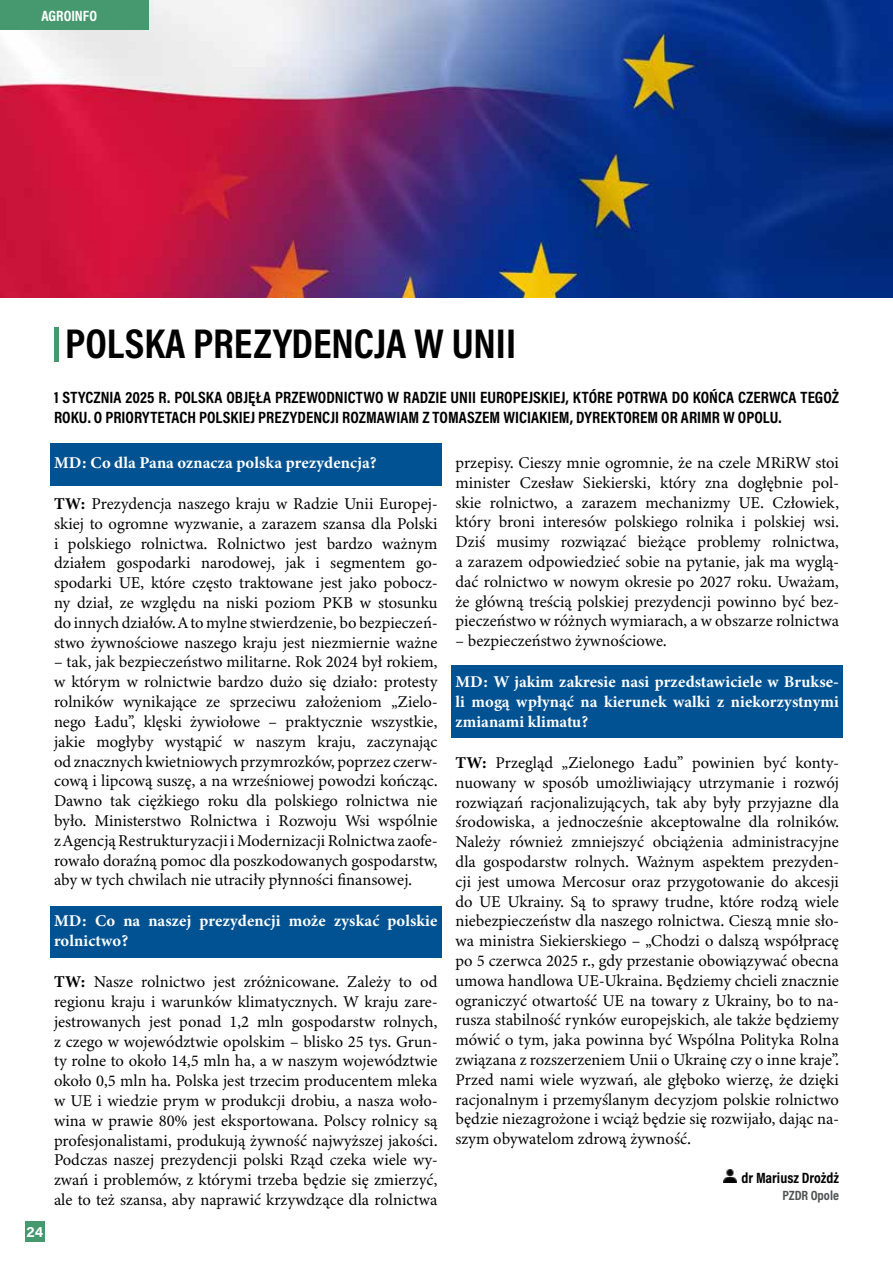
<style>
.page{position:relative;width:893px;height:1263px;background:#fff}
.page>*{position:absolute;margin:0;border:0;box-sizing:border-box;transform-origin:0 0}
.t1{font:700 42px "Acumin Pro Cond";color:#000}
.t2{font:16.5px/19.8px "Minion 3";color:#000;text-align:justify}
.t3{font:700 16.5px/19.8px "Minion 3";letter-spacing:.005em;color:#fff}
.t4{font:700 16.5px/19.8px "Acumin Pro Cond";letter-spacing:.005em;color:#000}
.t5{font:700 15px "Acumin Pro Cond";color:#fff}
.t6{font:700 15px "Acumin Pro Cond";color:#000}
.t7{font:700 15px "Acumin Pro";color:#fff}
.t8{font:700 13.5px "Acumin Pro Cond";color:#4f5252}
.s1{font-weight:700}
</style>
<div class="page">
<div style="left:25px;top:1221px;width:19px;height:20px;background:#46996e"></div>
<img style="left:0;top:0;width:893px;height:298px">
<hr style="left:54px;top:327px;width:4px;height:34px;background:#46996e">
<div style="left:0;top:0;width:149px;height:30px;background:#46996e"></div>
<div style="left:50px;top:906px;width:391px;height:51px;background:#005292"></div>
<div style="left:50px;top:443px;width:391px;height:43px;background:#005292"></div>
<div style="left:452px;top:666px;width:391px;height:72px;background:#005292"></div>
<svg style="left:724px;top:1170px;width:13px;height:12px"></svg>
<p class="t5" style="left:47px;top:5px;width:57px">AGROINFO</p>
<p class="t5" style="left:41px;top:6px;width:57px">AGROINFO</p>
<h1 class="t1" style="left:65px;top:316px;width:453px">POLSKA PREZYDENCJA W UNII</h1>
<p class="t4" style="left:54px;top:387px;width:786px">1 STYCZNIA 2025 R. POLSKA OBJĘŁA PRZEWODNICTWO W RADZIE UNII EUROPEJSKIEJ, KTÓRE POTRWA DO KOŃCA CZERWCA TEGOŻ<br>ROKU. O PRIORYTETACH POLSKIEJ PREZYDENCJI ROZMAWIAM Z TOMASZEM WICIAKIEM, DYREKTOREM OR ARIMR W OPOLU.</p>
<p class="t7" style="left:27px;top:1221px;width:18px">24</p>
<p class="t3" style="left:54px;top:453px;width:324px">MD: Co dla Pana oznacza polska prezydencja?</p>
<p class="t2" style="left:54px;top:494px;width:385px"><span class="s1">TW:</span> Prezydencja naszego kraju w Radzie Unii Europej&shy;skiej to ogromne wyzwanie, a zarazem szansa dla Polski i polskiego rolnictwa. Rolnictwo jest bardzo ważnym działem gospodarki narodowej, jak i segmentem go&shy;spodarki UE, które często traktowane jest jako pobocz&shy;ny dział, ze względu na niski poziom PKB w stosunku do innych działów. A to mylne stwierdzenie, bo bezpieczeń&shy;stwo żywnościowe naszego kraju jest niezmiernie ważne</p>
<p class="t2" style="left:54px;top:652px;width:385px">– tak, jak bezpieczeństwo militarne. Rok 2024 był rokiem, w którym w rolnictwie bardzo dużo się działo: protesty rolników wynikające ze sprzeciwu założeniom „Zielo&shy;nego Ładu”, klęski żywiołowe – praktycznie wszystkie, jakie mogłyby wystąpić w naszym kraju, zaczynając od znacznych kwietniowych przymrozków, poprzez czerw&shy;cową i lipcową suszę, a na wrześniowej powodzi kończąc.<br>Dawno tak ciężkiego roku dla polskiego rolnictwa nie było. Ministerstwo Rolnictwa i Rozwoju Wsi wspólnie z Agencją Restrukturyzacji i Modernizacji Rolnictwa zaofe&shy;rowało doraźną pomoc dla poszkodowanych gospodarstw, aby w tych chwilach nie utraciły płynności finansowej.</p>
<p class="t3" style="left:54px;top:911px;width:385px">MD: Co na naszej prezydencji może zyskać polskie rolnictwo?</p>
<p class="t2" style="left:54px;top:972px;width:385px"><span class="s1">TW:</span> Nasze rolnictwo jest zróżnicowane. Zależy to od regionu kraju i warunków klimatycznych. W kraju zare&shy;jestrowanych jest ponad 1,2 mln gospodarstw rolnych, z czego w województwie opolskim – blisko 25 tys. Grun&shy;ty rolne to około 14,5 mln ha, a w naszym województwie około 0,5 mln ha. Polska jest trzecim producentem mleka w UE i wiedzie prym w produkcji drobiu, a nasza woło&shy;wina w prawie 80% jest eksportowana. Polscy rolnicy są profesjonalistami, produkują żywność najwyższej jakości.<br>Podczas naszej prezydencji polski Rząd czeka wiele wy&shy;zwań i problemów, z którymi trzeba będzie się zmierzyć, ale to też szansa, aby naprawić krzywdzące dla rolnictwa</p>
<p class="t2" style="left:455px;top:453px;width:385px">przepisy. Cieszy mnie ogromnie, że na czele MRiRW stoi minister Czesław Siekierski, który zna dogłębnie pol&shy;skie rolnictwo, a zarazem mechanizmy UE. Człowiek, który broni interesów polskiego rolnika i polskiej wsi.<br>Dziś musimy rozwiązać bieżące problemy rolnictwa, a zarazem odpowiedzieć sobie na pytanie, jak ma wyglą&shy;dać rolnictwo w nowym okresie po 2027 roku. Uważam, że główną treścią polskiej prezydencji powinno być bez&shy;pieczeństwo w różnych wymiarach, a w obszarze rolnictwa</p>
<p class="t2" style="left:455px;top:631px;width:213px">– bezpieczeństwo żywnościowe.</p>
<p class="t3" style="left:455px;top:672px;width:385px;text-align:justify">MD: W jakim zakresie nasi przedstawiciele w Brukse&shy;li mogą wpłynąć na kierunek walki z niekorzystnymi zmianami klimatu?</p>
<p class="t2" style="left:455px;top:753px;width:385px"><span class="s1">TW:</span> Przegląd „Zielonego Ładu” powinien być konty&shy;nuowany w sposób umożliwiający utrzymanie i rozwój rozwiązań racjonalizujących, tak aby były przyjazne dla środowiska, a jednocześnie akceptowalne dla rolników.<br>Należy również zmniejszyć obciążenia administracyjne dla gospodarstw rolnych. Ważnym aspektem prezyden&shy;cji jest umowa Mercosur oraz przygotowanie do akcesji do UE Ukrainy. Są to sprawy trudne, które rodzą wiele niebezpieczeństw dla naszego rolnictwa. Cieszą mnie sło&shy;wa ministra Siekierskiego – „Chodzi o dalszą współpracę po 5 czerwca 2025 r., gdy przestanie obowiązywać obecna umowa handlowa UE-Ukraina. Będziemy chcieli znacznie ograniczyć otwartość UE na towary z Ukrainy, bo to na&shy;rusza stabilność rynków europejskich, ale także będziemy mówić o tym, jaka powinna być Wspólna Polityka Rolna związana z rozszerzeniem Unii o Ukrainę czy o inne kraje”.<br>Przed nami wiele wyzwań, ale głęboko wierzę, że dzięki racjonalnym i przemyślanym decyzjom polskie rolnictwo będzie niezagrożone i wciąż będzie się rozwijało, dając na&shy;szym obywatelom zdrową żywność.</p>
<p class="t6" style="left:741px;top:1168px;width:99px">dr Mariusz Drożdż</p>
<p class="t8" style="left:782px;top:1186px;width:58px">PZDR Opole</p>
</div>
